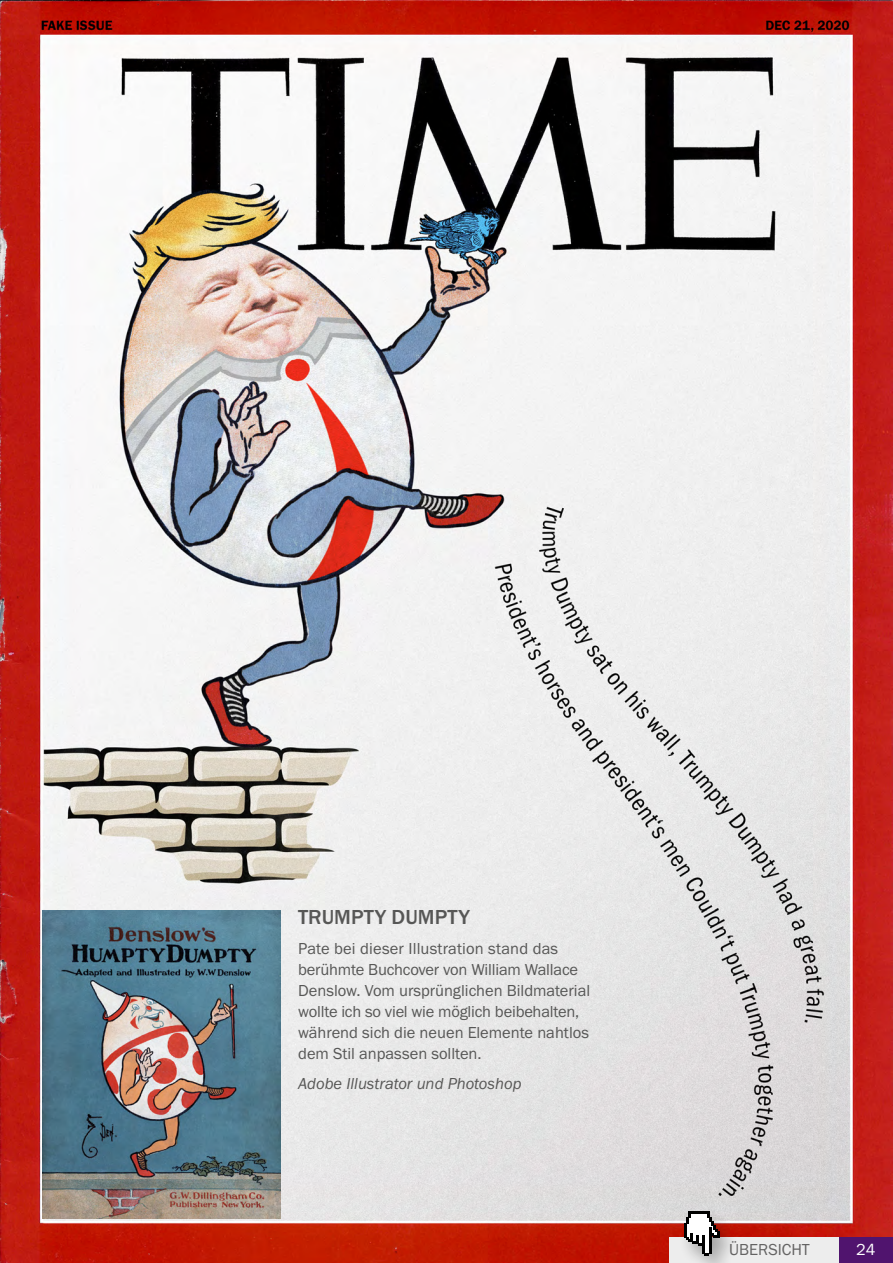
<style>
.page{position:relative;width:893px;height:1263px;background:#fff}
.page>*{position:absolute;margin:0;border:0;box-sizing:border-box;transform-origin:0 0}
.t1{font:500 21px "Franklin Gothic URW";color:#575756}
.t2{font:16.5px/21px "Franklin Gothic URW Boo";color:#575756}
.t3{font:16.5px "Franklin Gothic URW Boo Ita";color:#575756}
.t4{font:16.5px "Franklin Gothic URW Boo";color:#646363}
.t5{font:16.5px "Franklin Gothic URW Boo";color:#fff}
</style>
<div class="page">
<img style="left:0;top:0;width:893px;height:1263px">
<img style="left:43px;top:910px;width:237px;height:309px">
<div style="left:839px;top:1237px;width:54px;height:26px;background:#50146e"></div>
<div style="left:669px;top:1237px;width:170px;height:26px;background:#ededed"></div>
<div style="left:677px;top:1207px;width:63px;height:56px;background:#000;opacity:.3"></div>
<svg style="left:685px;top:1211px;width:34px;height:45px"></svg>
<p class="t1" style="left:298px;top:904px;width:173px">TRUMPTY DUMPTY</p>
<p class="t2" style="left:298px;top:938px;width:294px">Pate bei dieser Illustration stand das berühmte Buchcover von William Wallace Denslow. Vom ursprünglichen Bildmaterial wollte ich so viel wie möglich beibehalten, während sich die neuen Elemente nahtlos dem Stil anpassen sollten.</p>
<p class="t3" style="left:298px;top:1073px;width:225px">Adobe Illustrator und Photoshop</p>
<p class="t4" style="left:729px;top:1239px;width:82px">ÜBERSICHT</p>
<p class="t5" style="left:856px;top:1239px;width:21px">24</p>
</div>
